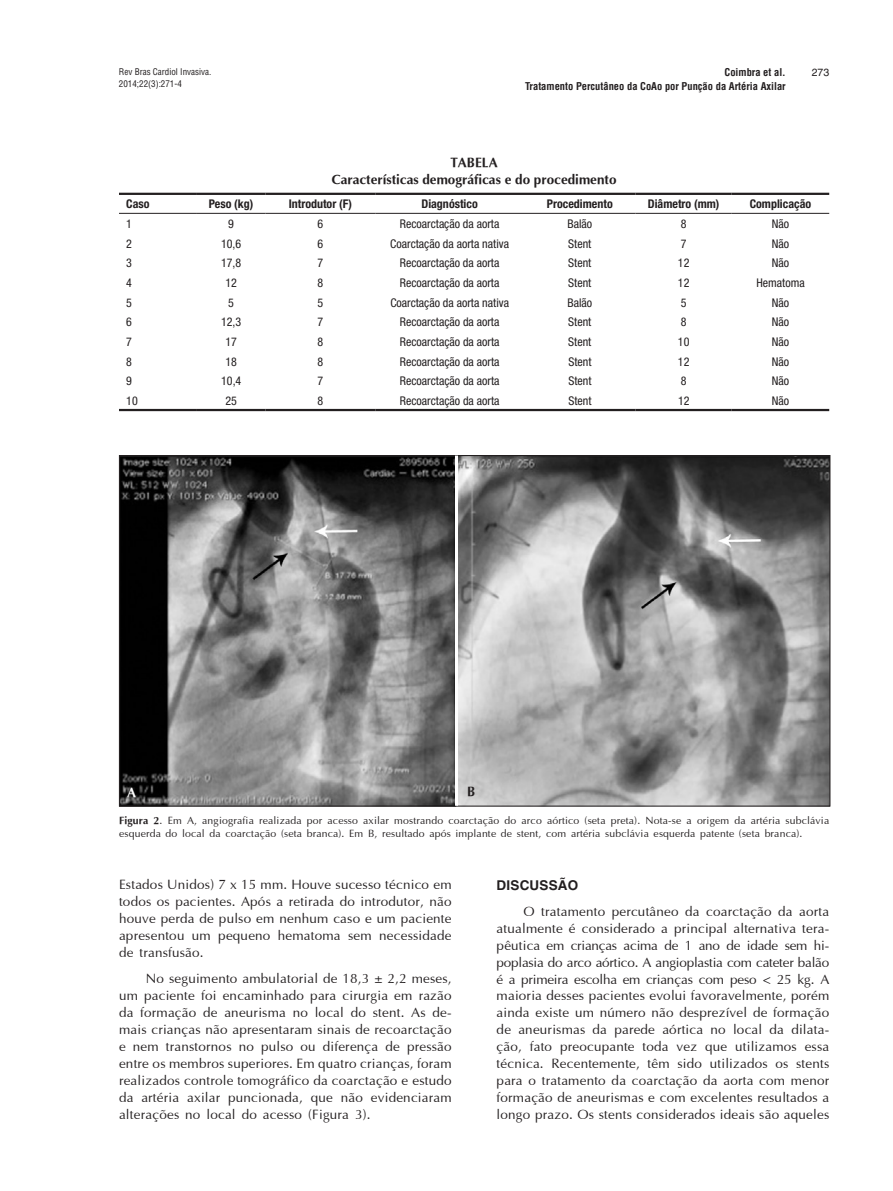
<style>
.page{position:relative;width:893px;height:1191px;background:#fff}
.page>*{position:absolute;margin:0;border:0;box-sizing:border-box;transform-origin:0 0}
.t1{font:13.5px/17px "Optimum";letter-spacing:.015em;color:#231f20;text-align:justify}
.t2{font:700 13.5px/17.5px "Optimum";color:#231f20;text-align:center}
.t3{font:700 13.5px "Helvetica";letter-spacing:.015em;color:#231f20}
.t4{font:700 13.5px "Optimum";color:#fff}
.t5{font:condensed 12px "Helvetica Neue";color:#231f20}
.t6{font:700 condensed 12px "Helvetica Neue";color:#231f20}
.t7{font:10.5px/13.5px "Optimum";letter-spacing:.015em;color:#231f20}
.t8{font:700 condensed 10.5px/13.5px "Helvetica";color:#231f20;text-align:right}
.t9{font:10.5px "Helvetica";color:#231f20}
.t10{font:condensed 9px/12px "Helvetica";color:#231f20}
.s1{font-weight:700}
</style>
<div class="page">
<hr style="left:119px;top:213px;width:78px;height:1px;background:#231f20">
<hr style="left:197px;top:213px;width:68px;height:1px;background:#231f20">
<hr style="left:265px;top:213px;width:110px;height:1px;background:#231f20">
<hr style="left:375px;top:213px;width:149px;height:1px;background:#231f20">
<hr style="left:524px;top:213px;width:112px;height:1px;background:#231f20">
<hr style="left:636px;top:213px;width:96px;height:1px;background:#231f20">
<hr style="left:732px;top:213px;width:97px;height:1px;background:#231f20">
<hr style="left:119px;top:193px;width:78px;height:2px;background:#231f20">
<hr style="left:197px;top:193px;width:68px;height:2px;background:#231f20">
<hr style="left:265px;top:193px;width:110px;height:2px;background:#231f20">
<hr style="left:375px;top:193px;width:149px;height:2px;background:#231f20">
<hr style="left:524px;top:193px;width:112px;height:2px;background:#231f20">
<hr style="left:636px;top:193px;width:96px;height:2px;background:#231f20">
<hr style="left:732px;top:193px;width:97px;height:2px;background:#231f20">
<hr style="left:119px;top:409px;width:78px;height:2px;background:#231f20">
<hr style="left:197px;top:409px;width:68px;height:2px;background:#231f20">
<hr style="left:265px;top:409px;width:110px;height:2px;background:#231f20">
<hr style="left:375px;top:409px;width:149px;height:2px;background:#231f20">
<hr style="left:524px;top:409px;width:112px;height:2px;background:#231f20">
<hr style="left:636px;top:409px;width:96px;height:2px;background:#231f20">
<hr style="left:732px;top:409px;width:97px;height:2px;background:#231f20">
<img style="left:121px;top:457px;width:707px;height:347px">
<hr style="left:455px;top:455px;width:3px;height:350px;background:#fff">
<p class="t10" style="left:119px;top:66px;width:94px">Rev Bras Cardiol Invasiva.<br>2014;22(3):271-4</p>
<p class="t9" style="left:812px;top:66px;width:19px">273</p>
<p class="t8" style="left:525px;top:66px;width:262px">Coimbra et al.<br>Tratamento Percutâneo da CoAo por Punção da Artéria Axilar</p>
<p class="t2" style="left:332px;top:153px;width:286px">TABELA<br>Características demográficas e do procedimento</p>
<p class="t6" style="left:126px;top:197px;width:25px">Caso</p>
<p class="t6" style="left:209px;top:197px;width:46px">Peso (kg)</p>
<p class="t6" style="left:289px;top:197px;width:65px">Introdutor (F)</p>
<p class="t6" style="left:421px;top:197px;width:58px">Diagnóstico</p>
<p class="t6" style="left:547px;top:197px;width:67px">Procedimento</p>
<p class="t6" style="left:648px;top:197px;width:73px">Diâmetro (mm)</p>
<p class="t6" style="left:750px;top:197px;width:63px">Complicação</p>
<p class="t5" style="left:126px;top:217px;width:7px">1</p>
<p class="t5" style="left:228px;top:217px;width:7px">9</p>
<p class="t5" style="left:317px;top:217px;width:7px">6</p>
<p class="t5" style="left:400px;top:217px;width:101px">Recoarctação da aorta</p>
<p class="t5" style="left:567px;top:217px;width:26px">Balão</p>
<p class="t5" style="left:681px;top:217px;width:7px">8</p>
<p class="t5" style="left:772px;top:217px;width:19px">Não</p>
<p class="t5" style="left:126px;top:236px;width:7px">2</p>
<p class="t5" style="left:221px;top:236px;width:22px">10,6</p>
<p class="t5" style="left:317px;top:236px;width:7px">6</p>
<p class="t5" style="left:390px;top:236px;width:120px">Coarctação da aorta nativa</p>
<p class="t5" style="left:568px;top:236px;width:25px">Stent</p>
<p class="t5" style="left:681px;top:236px;width:7px">7</p>
<p class="t5" style="left:772px;top:236px;width:19px">Não</p>
<p class="t5" style="left:126px;top:256px;width:7px">3</p>
<p class="t5" style="left:221px;top:256px;width:22px">17,8</p>
<p class="t5" style="left:317px;top:256px;width:7px">7</p>
<p class="t5" style="left:400px;top:256px;width:101px">Recoarctação da aorta</p>
<p class="t5" style="left:568px;top:256px;width:25px">Stent</p>
<p class="t5" style="left:678px;top:256px;width:13px">12</p>
<p class="t5" style="left:772px;top:256px;width:19px">Não</p>
<p class="t5" style="left:126px;top:276px;width:7px">4</p>
<p class="t5" style="left:225px;top:276px;width:13px">12</p>
<p class="t5" style="left:317px;top:276px;width:7px">8</p>
<p class="t5" style="left:400px;top:276px;width:101px">Recoarctação da aorta</p>
<p class="t5" style="left:568px;top:276px;width:25px">Stent</p>
<p class="t5" style="left:678px;top:276px;width:13px">12</p>
<p class="t5" style="left:756px;top:276px;width:50px">Hematoma</p>
<p class="t5" style="left:126px;top:295px;width:7px">5</p>
<p class="t5" style="left:228px;top:295px;width:7px">5</p>
<p class="t5" style="left:317px;top:295px;width:7px">5</p>
<p class="t5" style="left:390px;top:295px;width:120px">Coarctação da aorta nativa</p>
<p class="t5" style="left:567px;top:295px;width:26px">Balão</p>
<p class="t5" style="left:681px;top:295px;width:7px">5</p>
<p class="t5" style="left:772px;top:295px;width:19px">Não</p>
<p class="t5" style="left:126px;top:315px;width:7px">6</p>
<p class="t5" style="left:221px;top:315px;width:22px">12,3</p>
<p class="t5" style="left:317px;top:315px;width:7px">7</p>
<p class="t5" style="left:400px;top:315px;width:101px">Recoarctação da aorta</p>
<p class="t5" style="left:568px;top:315px;width:25px">Stent</p>
<p class="t5" style="left:681px;top:315px;width:7px">8</p>
<p class="t5" style="left:772px;top:315px;width:19px">Não</p>
<p class="t5" style="left:126px;top:335px;width:7px">7</p>
<p class="t5" style="left:225px;top:335px;width:13px">17</p>
<p class="t5" style="left:317px;top:335px;width:7px">8</p>
<p class="t5" style="left:400px;top:335px;width:101px">Recoarctação da aorta</p>
<p class="t5" style="left:568px;top:335px;width:25px">Stent</p>
<p class="t5" style="left:678px;top:335px;width:13px">10</p>
<p class="t5" style="left:772px;top:335px;width:19px">Não</p>
<p class="t5" style="left:126px;top:354px;width:7px">8</p>
<p class="t5" style="left:225px;top:354px;width:13px">18</p>
<p class="t5" style="left:317px;top:354px;width:7px">8</p>
<p class="t5" style="left:400px;top:354px;width:101px">Recoarctação da aorta</p>
<p class="t5" style="left:568px;top:354px;width:25px">Stent</p>
<p class="t5" style="left:678px;top:354px;width:13px">12</p>
<p class="t5" style="left:772px;top:354px;width:19px">Não</p>
<p class="t5" style="left:126px;top:374px;width:7px">9</p>
<p class="t5" style="left:221px;top:374px;width:22px">10,4</p>
<p class="t5" style="left:317px;top:374px;width:7px">7</p>
<p class="t5" style="left:400px;top:374px;width:101px">Recoarctação da aorta</p>
<p class="t5" style="left:568px;top:374px;width:25px">Stent</p>
<p class="t5" style="left:681px;top:374px;width:7px">8</p>
<p class="t5" style="left:772px;top:374px;width:19px">Não</p>
<p class="t5" style="left:126px;top:394px;width:13px">10</p>
<p class="t5" style="left:225px;top:394px;width:13px">25</p>
<p class="t5" style="left:317px;top:394px;width:7px">8</p>
<p class="t5" style="left:400px;top:394px;width:101px">Recoarctação da aorta</p>
<p class="t5" style="left:568px;top:394px;width:25px">Stent</p>
<p class="t5" style="left:678px;top:394px;width:13px">12</p>
<p class="t5" style="left:772px;top:394px;width:19px">Não</p>
<p class="t4" style="left:127px;top:784px;width:11px">A</p>
<p class="t2" style="left:467px;top:782px;width:10px">B</p>
<p class="t7" style="left:119px;top:813px;width:712px"><span class="s1">Figura 2</span>. Em A, angiografia realizada por acesso axilar mostrando coarctação do arco aórtico (seta preta). Nota-se a origem da artéria subclávia esquerda do local da coarctação (seta branca). Em B, resultado após implante de stent, com artéria subclávia esquerda patente (seta branca).</p>
<p class="t1" style="left:119px;top:876px;width:334px">Estados Unidos) 7 x 15 mm. Houve sucesso técnico em todos os pacientes. Após a retirada do introdutor, não houve perda de pulso em nenhum caso e um paciente apresentou um pequeno hematoma sem necessidade de transfusão.</p>
<p class="t1" style="left:119px;top:970px;width:334px;text-indent:27px">No seguimento ambulatorial de 18,3 ± 2,2 meses, um paciente foi encaminhado para cirurgia em razão da formação de aneurisma no local do stent. As de&shy;mais crianças não apresentaram sinais de recoarctação e nem transtornos no pulso ou diferença de pressão entre os membros superiores. Em quatro crianças, foram realizados controle tomográfico da coarctação e estudo da artéria axilar puncionada, que não evidenciaram alterações no local do acesso (Figura 3).</p>
<p class="t3" style="left:497px;top:877px;width:83px">DISCUSSÃO</p>
<p class="t1" style="left:497px;top:903px;width:334px;text-indent:27px">O tratamento percutâneo da coarctação da aorta atualmente é considerado a principal alternativa tera&shy;pêutica em crianças acima de 1 ano de idade sem hi&shy;poplasia do arco aórtico. A angioplastia com cateter balão é a primeira escolha em crianças com peso &lt; 25 kg. A maioria desses pacientes evolui favoravelmente, porém ainda existe um número não desprezível de formação de aneurismas da parede aórtica no local da dilata&shy;ção, fato preocupante toda vez que utilizamos essa técnica. Recentemente, têm sido utilizados os stents para o tratamento da coarctação da aorta com menor formação de aneurismas e com excelentes resultados a longo prazo. Os stents considerados ideais são aqueles</p>
</div>
